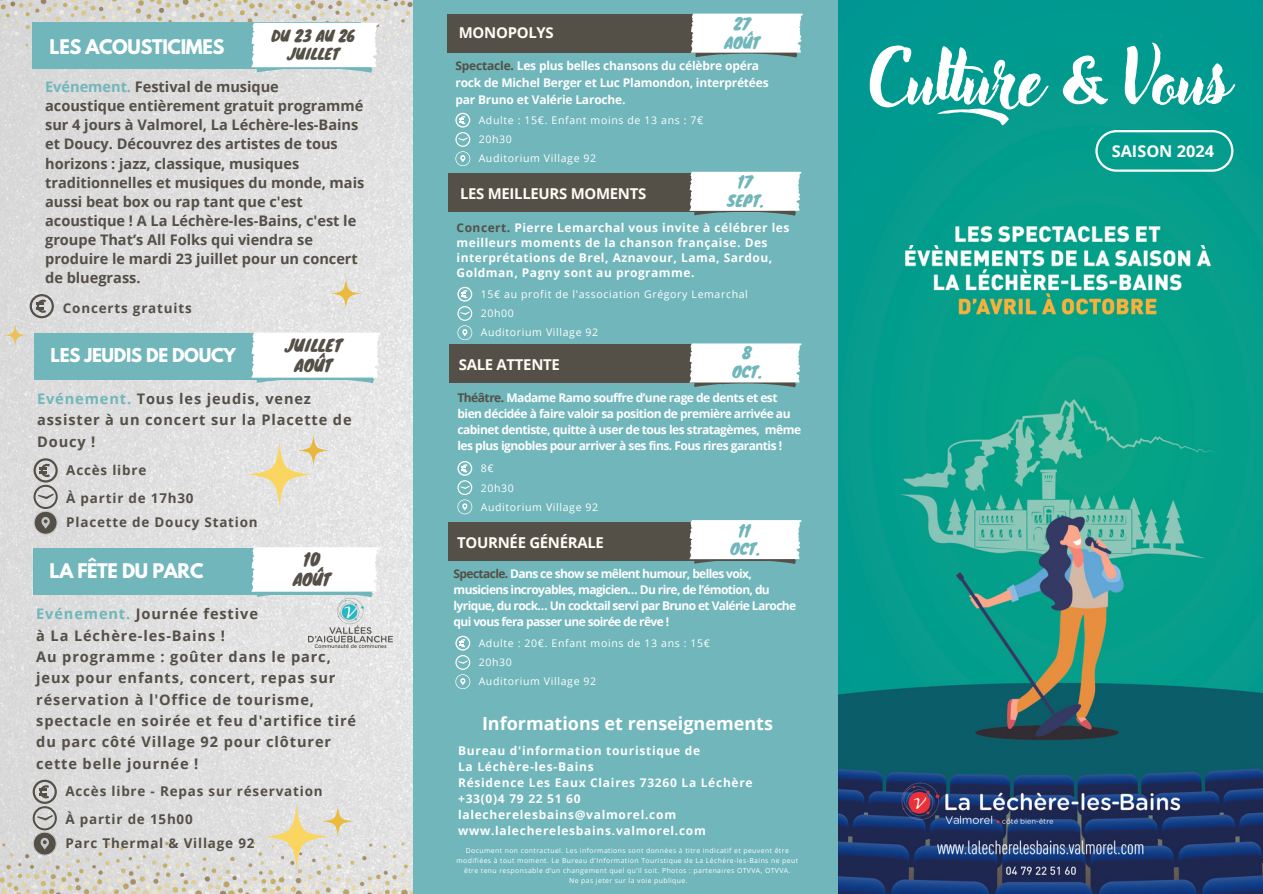
<style>
.page{position:relative;width:1263px;height:894px;background:#fff}
.page>*{position:absolute;margin:0;border:0;box-sizing:border-box;transform-origin:0 0}
.t1{font:70.5px "Adlery Pro Swash";letter-spacing:-.045em;color:#fff}
.t2{font:700 18px "Open Sans";color:#fff}
.t3{font:700 17.85px "League Spartan";letter-spacing:-.02em;color:#fff}
.t4{font:700 16.95px "League Spartan";letter-spacing:-.02em;color:#fff}
.t5{font:700 16.35px "Open Sans";color:#fff}
.t6{font:16.05px/19.6px "Knewave";color:#545047;text-align:center}
.t7{font:700 15px "Open Sans";letter-spacing:-.02em;color:#fffbf5}
.t8{font:15px/18.6px "Knewave";color:#70b6bb;text-align:center}
.t9{font:14.7px/18px "Knewave";color:#545047;text-align:center}
.t10{font:700 14.55px/19.2px "Open Sans";color:#545047}
.t11{font:700 14.55px/21.3px "Open Sans";letter-spacing:.06em;color:#545047}
.t12{font:700 13.5px "Open Sans";letter-spacing:.06em;color:#545047}
.t13{font:700 12px/16px "Open Sans";letter-spacing:-.04em;color:#fff}
.t14{font:700 12px/16px "Open Sans";letter-spacing:-.05em;color:#fff}
.t15{font:700 12px/15px "Open Sans";letter-spacing:.04em;color:#fff}
.t16{font:700 12px "Open Sans";letter-spacing:.06em;color:#fff}
.t17{font:700 12px/17px "Open Sans";letter-spacing:-.015em;color:#fff}
.t18{font:10.5px "Open Sans";letter-spacing:.06em;color:#fff}
.t19{font:6.9px/9.8px "Open Sans";letter-spacing:.06em;color:#fff;text-align:center}
.s1{color:#545047}
.s2{color:#70b6bb}
</style>
<div class="page">
<img style="left:0;top:0;width:413px;height:893px">
<div style="left:33px;top:23px;width:328px;height:46px;background:#70b6bb"></div>
<div style="left:413px;top:0;width:425px;height:893px;background:#70b6bb"></div>
<div style="left:447px;top:14px;width:329px;height:39px;background:#545047"></div>
<div style="left:448px;top:173px;width:328px;height:38px;background:#545047"></div>
<div style="left:449px;top:344px;width:329px;height:39px;background:#545047"></div>
<div style="left:448px;top:522px;width:328px;height:38px;background:#545047"></div>
<svg style="left:455px;top:113px;width:15px;height:53px"></svg>
<svg style="left:457px;top:287px;width:15px;height:53px"></svg>
<svg style="left:457px;top:461px;width:15px;height:53px"></svg>
<svg style="left:455px;top:635px;width:15px;height:53px"></svg>
<svg style="left:33px;top:779px;width:24px;height:76px;background:#a3a19e"></svg>
<div style="left:34px;top:548px;width:328px;height:46px;background:#70b6bb"></div>
<svg style="left:30px;top:294px;width:24px;height:24px"></svg>
<svg style="left:330px;top:278px;width:31px;height:30px"></svg>
<svg style="left:4px;top:324px;width:22px;height:22px"></svg>
<svg style="left:247px;top:435px;width:81px;height:71px;background:#e6e0cf"></svg>
<svg style="left:251px;top:23px;width:128px;height:49px;background:#f3f8f8"></svg>
<svg style="left:691px;top:14px;width:112px;height:43px;background:#eaefef"></svg>
<svg style="left:689px;top:172px;width:113px;height:43px;background:#eaefee"></svg>
<svg style="left:689px;top:520px;width:113px;height:43px;background:#eaeeee"></svg>
<svg style="left:689px;top:343px;width:113px;height:44px;background:#e7eeee"></svg>
<svg style="left:251px;top:547px;width:128px;height:49px"></svg>
<img style="left:838px;top:0;width:425px;height:893px">
<svg style="left:1095px;top:130px;width:138px;height:42px;background:#22a89b"></svg>
<svg style="left:264px;top:804px;width:89px;height:64px;background:#e3ddca"></svg>
<svg style="left:34px;top:458px;width:24px;height:76px;background:#a4a39f"></svg>
<div style="left:34px;top:333px;width:329px;height:46px;background:#70b6bb"></div>
<svg style="left:251px;top:332px;width:130px;height:51px;background:#f3f7f8"></svg>
<img style="left:308px;top:598px;width:84px;height:49px">
<h5 class="t8" style="left:724px;top:14px;width:37px">27<br>AOÛT</h5>
<p class="t3" style="left:50px;top:38px;width:176px">LES ACOUSTICIMES</p>
<h5 class="t9" style="left:271px;top:27px;width:86px">DU 23 AU 26<br>JUILLET</h5>
<h4 class="t7" style="left:459px;top:22px;width:96px">MONOPOLYS</h4>
<h2 class="t17" style="left:455px;top:57px;width:315px"><span class="s1">Spectacle.</span> Les plus belles chansons du célèbre opéra rock de Michel Berger et Luc Plamondon, interprétées par Bruno et Valérie Laroche.</h2>
<h5 class="t10" style="left:45px;top:77px;width:321px"><span class="s2">Evénement.</span> Festival de musique<br>acoustique entièrement gratuit programmé sur 4 jours à Valmorel, La Léchère-les-Bains et Doucy. Découvrez des artistes de tous horizons : jazz, classique, musiques traditionnelles et musiques du monde, mais aussi beat box ou rap tant que c'est acoustique ! A La Léchère-les-Bains, c'est le groupe That’s All Folks qui viendra se produire le mardi 23 juillet pour un concert de bluegrass.</h5>
<p class="t18" style="left:479px;top:113px;width:226px">Adulte : 15€. Enfant moins de 13 ans : 7€</p>
<p class="t18" style="left:479px;top:132px;width:35px">20h30</p>
<p class="t18" style="left:479px;top:151px;width:119px">Auditorium Village 92</p>
<h2 class="t8" style="left:727px;top:172px;width:38px">17<br>SEPT.</h2>
<p class="t7" style="left:460px;top:182px;width:188px">LES MEILLEURS MOMENTS</p>
<p class="t15" style="left:457px;top:219px;width:334px"><span class="s1">Concert.</span> Pierre Lemarchal vous invite à célébrer les meilleurs moments de la chanson française. Des interprétations de Brel, Aznavour, Lama, Sardou, Goldman, Pagny sont au programme.</p>
<p class="t12" style="left:63px;top:298px;width:130px">Concerts gratuits</p>
<p class="t4" style="left:51px;top:347px;width:187px">LES JEUDIS DE DOUCY</p>
<p class="t6" style="left:285px;top:335px;width:59px">JUILLET<br>AOÛT</p>
<p class="t11" style="left:37px;top:387px;width:316px"><span class="s2">Evénement.</span> Tous les jeudis, venez assister à un concert sur la Placette de<br>Doucy !</p>
<p class="t12" style="left:66px;top:488px;width:129px">À partir de 17h30</p>
<p class="t12" style="left:66px;top:512px;width:193px">Placette de Doucy Station</p>
<p class="t12" style="left:66px;top:460px;width:82px">Accès libre</p>
<p class="t3" style="left:50px;top:561px;width:155px">LA FÊTE DU PARC</p>
<p class="t6" style="left:293px;top:548px;width:39px">10<br>AOÛT</p>
<p class="t11" style="left:36px;top:602px;width:321px"><span class="s2">Evénement.</span> Journée festive<br>à La Léchère-les-Bains !<br>Au programme : goûter dans le parc, jeux pour enfants, concert, repas sur réservation à l'Office de tourisme, spectacle en soirée et feu d'artifice tiré du parc côté Village 92 pour clôturer cette belle journée !</p>
<p class="t12" style="left:65px;top:781px;width:259px">Accès libre - Repas sur réservation</p>
<p class="t12" style="left:65px;top:809px;width:129px">À partir de 15h00</p>
<p class="t12" style="left:65px;top:833px;width:191px">Parc Thermal &amp; Village 92</p>
<p class="t18" style="left:481px;top:287px;width:269px">15€ au profit de l'association Grégory Lemarchal</p>
<p class="t18" style="left:481px;top:306px;width:35px">20h00</p>
<p class="t18" style="left:481px;top:325px;width:119px">Auditorium Village 92</p>
<p class="t7" style="left:459px;top:354px;width:103px">SALE ATTENTE</p>
<h6 class="t8" style="left:732px;top:343px;width:31px">8<br>OCT.</h6>
<p class="t13" style="left:457px;top:389px;width:345px"><span class="s1">Théâtre.</span> Madame Ramo souffre d’une rage de dents et est bien décidée à faire valoir sa position de première arrivée au cabinet dentiste, quitte à user de tous les stratagèmes, même les plus ignobles pour arriver à ses fins. Fous rires garantis !</p>
<p class="t18" style="left:481px;top:461px;width:14px">8€</p>
<p class="t18" style="left:481px;top:480px;width:35px">20h30</p>
<h5 class="t18" style="left:481px;top:499px;width:119px">Auditorium Village 92</h5>
<h2 class="t7" style="left:457px;top:532px;width:148px">TOURNÉE GÉNÉRALE</h2>
<p class="t8" style="left:730px;top:520px;width:31px">11<br>OCT.</p>
<h4 class="t14" style="left:454px;top:565px;width:344px"><span class="s1">Spectacle.</span> Dans ce show se mêlent humour, belles voix, musiciens incroyables, magicien… Du rire, de l’émotion, du lyrique, du rock… Un cocktail servi par Bruno et Valérie Laroche qui vous fera passer une soirée de rêve !</h4>
<p class="t18" style="left:479px;top:635px;width:233px">Adulte : 20€. Enfant moins de 13 ans : 15€</p>
<p class="t18" style="left:479px;top:655px;width:35px">20h30</p>
<p class="t18" style="left:479px;top:674px;width:119px">Auditorium Village 92</p>
<p class="t2" style="left:482px;top:711px;width:292px">Informations et renseignements</p>
<p class="t16" style="left:458px;top:742px;width:244px">Bureau d'information touristique de</p>
<p class="t16" style="left:458px;top:758px;width:137px">La Léchère-les-Bains</p>
<p class="t16" style="left:458px;top:774px;width:296px">Résidence Les Eaux Claires 73260 La Léchère</p>
<p class="t17" style="left:458px;top:789px;width:124px">+33(0)4 79 22 51 60</p>
<p class="t16" style="left:458px;top:806px;width:219px">lalecherelesbains@valmorel.com</p>
<p class="t16" style="left:458px;top:822px;width:249px">www.lalecherelesbains.valmorel.com</p>
<p class="t19" style="left:456px;top:845px;width:343px">Document non contractuel. Les informations sont données à titre indicatif et peuvent être modifiées à tout moment. Le Bureau d'Information Touristique de La Léchère-les-Bains ne peut être tenu responsable d’un changement quel qu’il soit. Photos : partenaires OTVVA, OTVVA.</p>
<p class="t19" style="left:569px;top:874px;width:120px">Ne pas jeter sur la voie publique.</p>
<h6 class="t1" style="left:871px;top:46px;width:360px">Culture &amp; Vous</h6>
<p class="t5" style="left:1112px;top:139px;width:104px">SAISON 2024</p>
</div>
